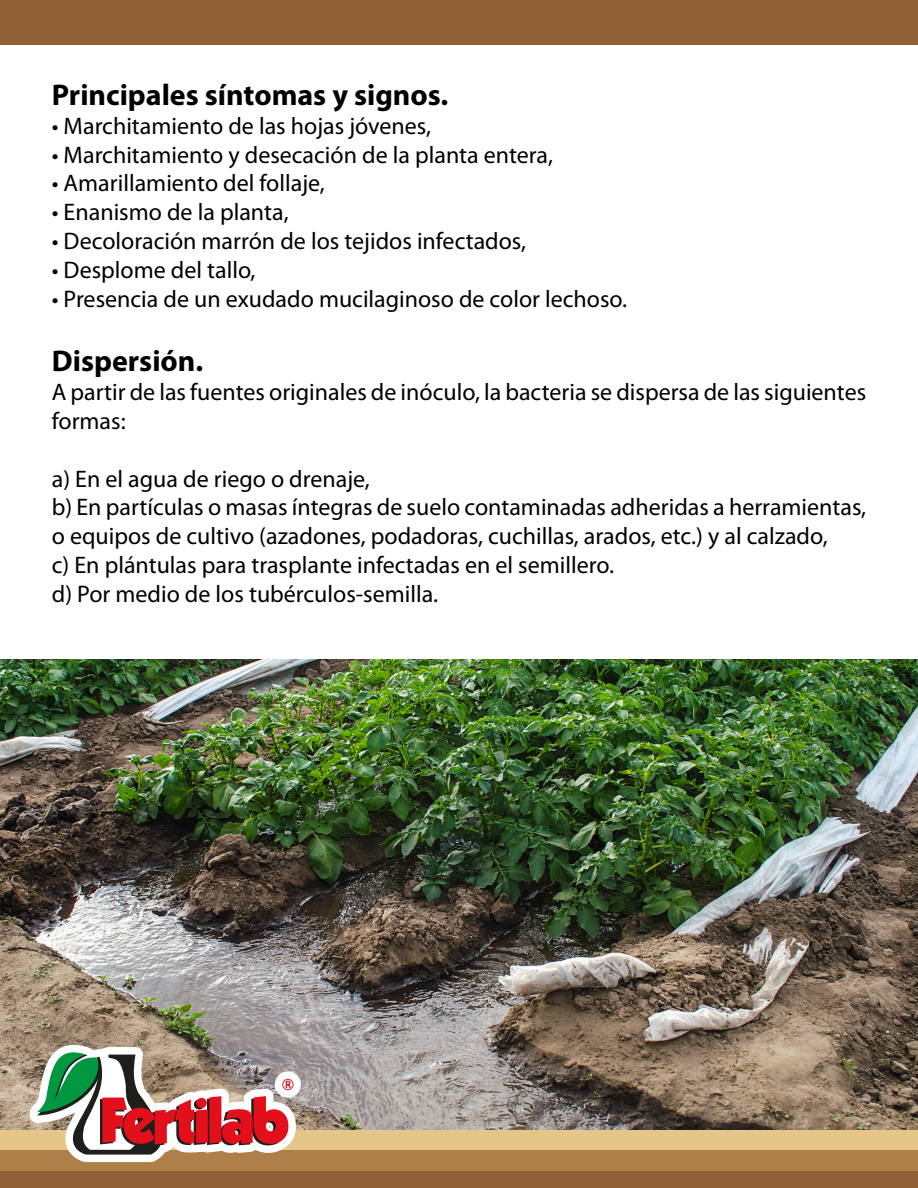
<style>
.page{position:relative;width:918px;height:1188px;background:#fff}
.page>*{position:absolute;margin:0;border:0;box-sizing:border-box;transform-origin:0 0}
.t1{font:700 30px "Myriad Pro";color:#000}
.t2{font:24px/28.8px "Myriad Pro";color:#000}
.t3{font:600 10.5px "Myriad Pro";color:#dd0919}
</style>
<div class="page">
<img style="left:0;top:660px;width:918px;height:470px">
<div style="left:0;top:1130px;width:918px;height:58px;background:#e5c689"></div>
<div style="left:0;top:1150px;width:918px;height:38px;background:#af7f4a"></div>
<div style="left:0;top:1171px;width:918px;height:17px;background:#916037"></div>
<div style="left:0;top:0;width:918px;height:45px;background:#916037"></div>
<img style="left:0;top:1039px;width:315px;height:123px">
<p class="t1" style="left:52px;top:75px;width:398px">Principales síntomas y signos.</p>
<p class="t2" style="left:52px;top:111px;width:381px">• Marchitamiento de las hojas jóvenes,</p>
<p class="t2" style="left:52px;top:140px;width:503px">• Marchitamiento y desecación de la planta entera,</p>
<p class="t2" style="left:52px;top:169px;width:275px">• Amarillamiento del follaje,</p>
<p class="t2" style="left:52px;top:197px;width:238px">• Enanismo de la planta,</p>
<p class="t2" style="left:52px;top:226px;width:476px">• Decoloración marrón de los tejidos infectados,</p>
<p class="t2" style="left:52px;top:255px;width:205px">• Desplome del tallo,</p>
<p class="t2" style="left:52px;top:284px;width:577px">• Presencia de un exudado mucilaginoso de color lechoso.</p>
<p class="t1" style="left:52px;top:342px;width:153px">Dispersión.</p>
<p class="t2" style="left:52px;top:377px;width:816px">A partir de las fuentes originales de inóculo, la bacteria se dispersa de las siguientes formas:</p>
<p class="t2" style="left:52px;top:464px;width:816px">a) En el agua de riego o drenaje,<br>b) En partículas o masas íntegras de suelo contaminadas adheridas a herramientas, o equipos de cultivo (azadones, podadoras, cuchillas, arados, etc.) y al calzado,<br>c) En plántulas para trasplante infectadas en el semillero.<br>d) Por medio de los tubérculos-semilla.</p>
<p class="t3" style="left:285px;top:1078px;width:8px">R</p>
</div>
